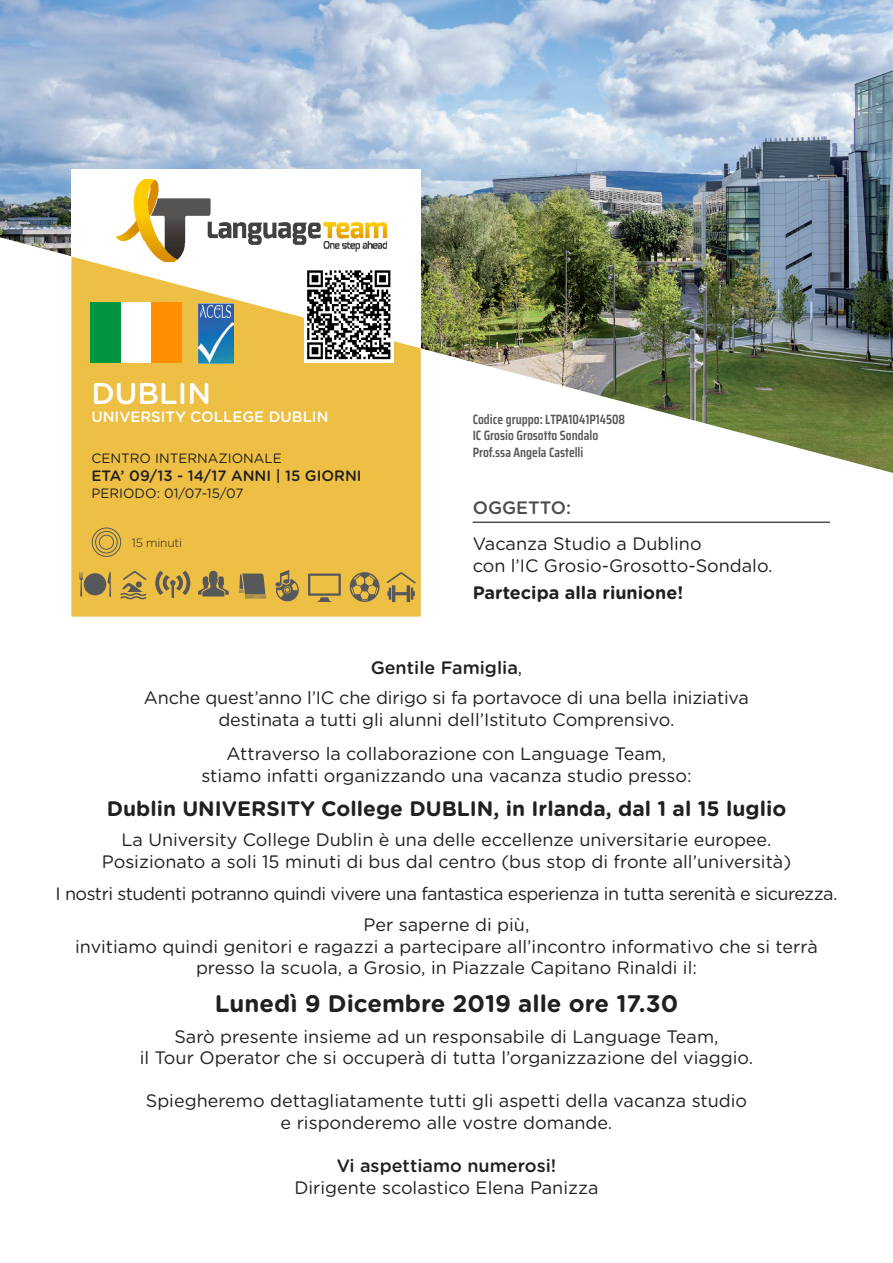
<style>
.page{position:relative;width:893px;height:1263px;background:#fff}
.page>*{position:absolute;margin:0;border:0;box-sizing:border-box;transform-origin:0 0}
.t1{font:500 30px "Gotham Rounded";color:#fff}
.t2{font:700 24px "Gotham Rounded";color:#231f20}
.t3{font:700 21px "Gotham Rounded";color:#231f20}
.t4{font:18px/21.6px "Gotham Rounded";color:#231f20;text-align:center}
.t5{font:18px "Gotham Rounded";letter-spacing:-.03em;color:#231f20}
.t6{font:500 18px "Gotham Rounded";color:#231f20}
.t7{font:700 18px "Gotham Rounded";color:#231f20}
.t8{font:500 18px "Gotham Rounded";color:#4d4d4d}
.t9{font:500 15px "Gotham Rounded";color:#231f20}
.t10{font:500 15px "Gotham Rounded";color:#fff}
.t11{font:600 13.5px "Saira Condensed";color:#57585a}
.t12{font:13.5px "Gotham Rounded";color:#231f20}
.Normale{font:300 12px "Gotham";letter-spacing:-.015em;color:#231f20}
.s1{font-weight:400}
</style>
<div class="page">
<img style="left:0;top:0;width:893px;height:473px">
<div style="left:71px;top:169px;width:350px;height:200px;background:#fff"></div>
<svg style="left:71px;top:257px;width:350px;height:360px;fill:#edbf45"></svg>
<svg style="left:91px;top:527px;width:31px;height:30px"></svg>
<svg style="left:155px;top:571px;width:35px;height:27px"></svg>
<svg style="left:198px;top:570px;width:31px;height:26px"></svg>
<div style="left:91px;top:303px;width:30px;height:60px;background:#009640"></div>
<div style="left:121px;top:303px;width:31px;height:60px;background:#fff"></div>
<div style="left:152px;top:303px;width:30px;height:60px;background:#ff8f00"></div>
<img style="left:199px;top:303px;width:35px;height:60px">
<svg style="left:239px;top:573px;width:27px;height:26px"></svg>
<svg style="left:275px;top:570px;width:24px;height:31px"></svg>
<svg style="left:308px;top:573px;width:33px;height:29px"></svg>
<svg style="left:350px;top:572px;width:29px;height:30px"></svg>
<svg style="left:385px;top:571px;width:32px;height:31px"></svg>
<img style="left:305px;top:267px;width:89px;height:96px">
<svg style="left:120px;top:569px;width:28px;height:30px"></svg>
<div style="left:84px;top:573px;width:22px;height:22px;background:#57585a;border-radius:50%"></div>
<svg style="left:79px;top:572px;width:4px;height:24px"></svg>
<svg style="left:108px;top:572px;width:3px;height:25px"></svg>
<img style="left:117px;top:179px;width:270px;height:85px">
<hr style="left:473px;top:521px;width:357px;height:2px;background:#4d4d4d">
<p class="t1" style="left:91px;top:372px;width:121px">DUBLIN</p>
<p class="t10" style="left:91px;top:406px;width:239px">UNIVERSITY COLLEGE DUBLIN</p>
<p class="t12" style="left:91px;top:449px;width:192px">CENTRO INTERNAZIONALE</p>
<p class="t9" style="left:91px;top:465px;width:272px">ETA’ 09/13 - 14/17 ANNI | 15 GIORNI</p>
<p class="t12" style="left:91px;top:484px;width:154px">PERIODO: 01/07-15/07</p>
<p class="Normale" style="left:132px;top:535px;width:52px">15 minuti</p>
<p class="t11" style="left:473px;top:409px;width:154px">Codice gruppo: LTPA1041P14508</p>
<p class="t11" style="left:473px;top:425px;width:127px">IC Grosio Grosotto Sondalo</p>
<p class="t11" style="left:473px;top:442px;width:112px">Prof.ssa Angela Castelli</p>
<p class="t8" style="left:473px;top:495px;width:100px">OGGETTO:</p>
<p class="t4" style="left:473px;top:532px;width:230px">Vacanza Studio a Dublino</p>
<p class="t4" style="left:473px;top:553px;width:301px">con l’IC Grosio-Grosotto-Sondalo.</p>
<p class="t7" style="left:473px;top:579px;width:212px">Partecipa alla riunione!</p>
<p class="t6" style="left:371px;top:654px;width:153px">Gentile Famiglia<span class="s1">,</span></p>
<p class="t4" style="left:144px;top:686px;width:607px">Anche quest’anno l’IC che dirigo si fa portavoce di una bella iniziativa</p>
<p class="t4" style="left:219px;top:708px;width:457px">destinata a tutti gli alunni dell’Istituto Comprensivo.</p>
<p class="t4" style="left:227px;top:742px;width:441px">Attraverso la collaborazione con Language Team,</p>
<p class="t4" style="left:201px;top:763px;width:492px">stiamo infatti organizzando una vacanza studio presso:</p>
<p class="t3" style="left:107px;top:793px;width:681px">Dublin UNIVERSITY College DUBLIN, in Irlanda, dal 1 al 15 luglio</p>
<p class="t4" style="left:121px;top:828px;width:651px">La University College Dublin è una delle eccellenze universitarie europee.</p>
<p class="t4" style="left:102px;top:850px;width:691px">Posizionato a soli 15 minuti di bus dal centro (bus stop di fronte all’università)</p>
<p class="t5" style="left:55px;top:882px;width:783px">I nostri studenti potranno quindi vivere una fantastica esperienza in tutta serenità e sicurezza.</p>
<p class="t4" style="left:363px;top:913px;width:167px">Per saperne di più,</p>
<p class="t4" style="left:75px;top:934px;width:744px">invitiamo quindi genitori e ragazzi a partecipare all’incontro informativo che si terrà presso la scuola, a Grosio, in Piazzale Capitano Rinaldi il:</p>
<p class="t2" style="left:215px;top:986px;width:465px">Lunedì 9 Dicembre 2019 alle ore 17.30</p>
<p class="t4" style="left:174px;top:1024px;width:546px">Sarò presente insieme ad un responsabile di Language Team,</p>
<p class="t4" style="left:140px;top:1046px;width:615px">il Tour Operator che si occuperà di tutta l’organizzazione del viaggio.</p>
<p class="t4" style="left:146px;top:1089px;width:603px">Spiegheremo dettagliatamente tutti gli aspetti della vacanza studio</p>
<p class="t4" style="left:281px;top:1111px;width:333px">e risponderemo alle vostre domande.</p>
<p class="t6" style="left:337px;top:1153px;width:221px">Vi aspettiamo numerosi!</p>
<p class="t4" style="left:294px;top:1176px;width:306px">Dirigente scolastico Elena Panizza</p>
</div>
